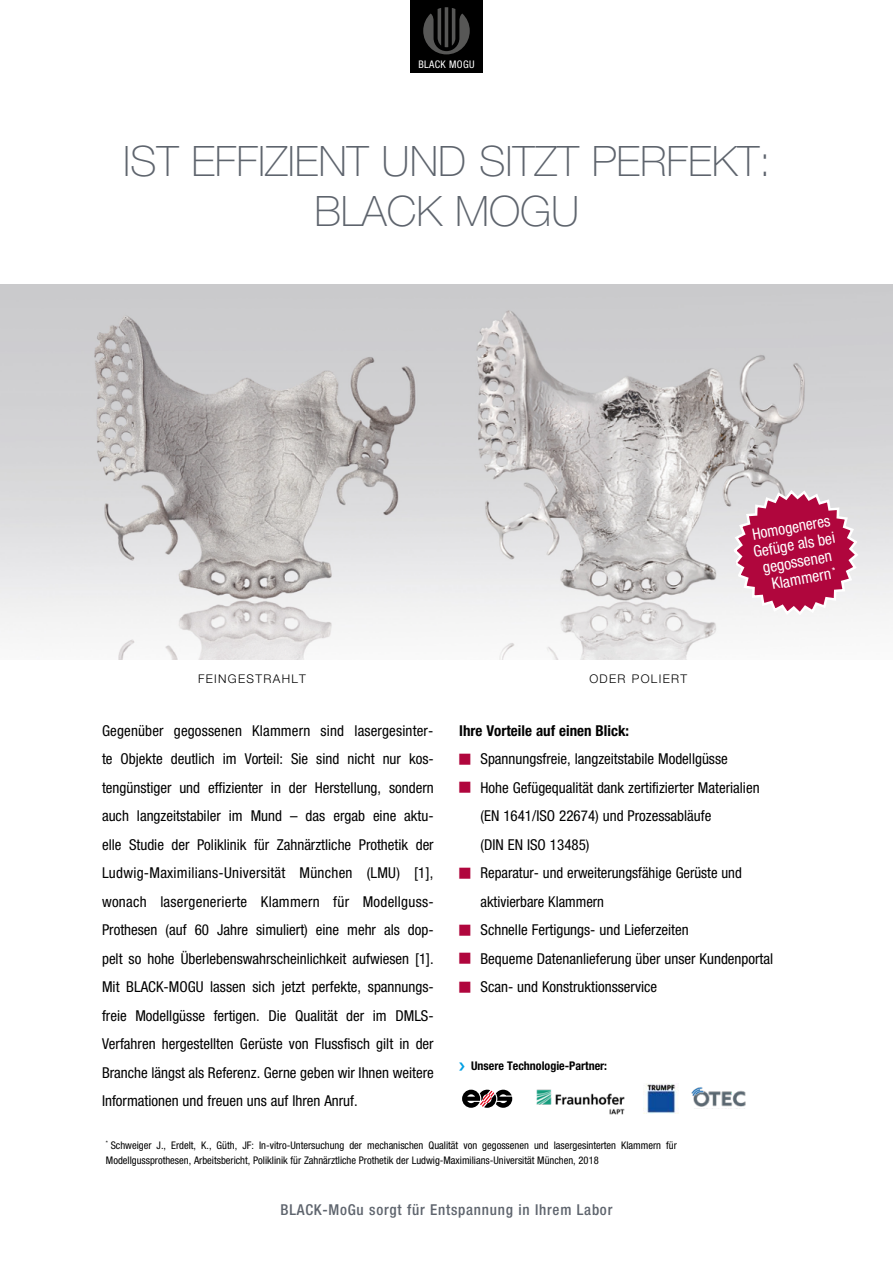
<style>
.page{position:relative;width:893px;height:1263px;background:#fff}
.page>*{position:absolute;margin:0;border:0;box-sizing:border-box;transform-origin:0 0}
.t1{font:100 42px/50.4px "Helvetica Neue CE";color:#5e646d;text-align:center}
.t2{font:condensed 15.75px/17.5px "Helvetica Neue";color:#fff;text-align:center}
.t3{font:condensed 15px/28.5px "Helvetica Neue";color:#000;text-align:justify}
.t4{font:500 condensed 15px "Helvetica Neue";letter-spacing:.05em;color:#5e646d}
.t5{font:700 condensed 15px "Helvetica Neue";color:#000}
.t6{font:700 condensed 12px "Helvetica Neue";color:#000}
.t7{font:300 12px "Helvetica Neue CE";letter-spacing:.11em;color:#000}
.t8{font:condensed 10.5px/15px "Helvetica Neue";color:#000}
.t9{font:condensed 10.5px "Helvetica Neue";letter-spacing:.03em;color:#fff}
</style>
<div class="page">
<img style="left:0;top:285px;width:892px;height:374px">
<svg style="left:731px;top:488px;width:129px;height:129px"></svg>
<div style="left:410px;top:0;width:73px;height:72px;background:#000"></div>
<svg style="left:423px;top:7px;width:47px;height:47px"></svg>
<svg style="left:462px;top:1090px;width:50px;height:18px"></svg>
<img style="left:536px;top:1090px;width:88px;height:25px">
<img style="left:643px;top:1083px;width:33px;height:30px">
<hr style="left:892px;top:285px;width:1px;height:374px;background:#ededed">
<img style="left:691px;top:1087px;width:55px;height:20px">
<p class="t9" style="left:418px;top:58px;width:57px">BLACK MOGU</p>
<h1 class="t1" style="left:123px;top:136px;width:649px">IST EFFIZIENT UND SITZT PERFEKT:<br>BLACK MOGU</h1>
<p class="t7" style="left:198px;top:671px;width:109px">FEINGESTRAHLT</p>
<p class="t7" style="left:589px;top:671px;width:99px">ODER POLIERT</p>
<p class="t2" style="left:749px;top:526px;width:84px;rotate:-10deg">Homogeneres<br>Gefüge als bei gegossenen<br>Klammern <sup>*</sup></p>
<p class="t3" style="left:102px;top:716px;width:333px">Gegenüber gegossenen Klammern sind lasergesinter&shy;te Objekte deutlich im Vorteil: Sie sind nicht nur kos&shy;tengünstiger und effizienter in der Herstellung, sondern auch langzeitstabiler im Mund – das ergab eine aktu&shy;elle Studie der Poliklinik für Zahnärztliche Prothetik der Ludwig-Maximilians-Universität München (LMU) [1], wonach lasergenerierte Klammern für Modellguss-Prothesen (auf 60 Jahre simuliert) eine mehr als dop&shy;pelt so hohe Überlebenswahrscheinlichkeit aufwiesen [1].<br>Mit BLACK-MOGU lassen sich jetzt perfekte, spannungs&shy;freie Modellgüsse fertigen. Die Qualität der im DMLS-Verfahren hergestellten Gerüste von Flussfisch gilt in der Branche längst als Referenz. Gerne geben wir Ihnen weitere Informationen und freuen uns auf Ihren Anruf.</p>
<p class="t5" style="left:459px;top:721px;width:171px">Ihre Vorteile auf einen Blick:</p>
<p class="t3" style="left:480px;top:744px;width:294px;text-align:left">Spannungsfreie, langzeitstabile Modellgüsse<br>Hohe Gefügequalität dank zertifizierter Materialien (EN 1641/ISO 22674) und Prozessabläufe<br>(DIN EN ISO 13485)<br>Reparatur- und erweiterungsfähige Gerüste und aktivierbare Klammern<br>Schnelle Fertigungs- und Lieferzeiten<br>Bequeme Datenanlieferung über unser Kundenportal Scan- und Konstruktionsservice</p>
<p class="t6" style="left:471px;top:1058px;width:138px">Unsere Technologie-Partner:</p>
<p class="t8" style="left:106px;top:1137px;width:572px"><sup>*</sup> Schweiger J., Erdelt, K., Güth, JF: In-vitro-Untersuchung der mechanischen Qualität von gegossenen und lasergesinterten Klammern für<br>Modellgussprothesen, Arbeitsbericht, Poliklinik für Zahnärztliche Prothetik der Ludwig-Maximilians-Universität München, 2018</p>
<p class="t4" style="left:281px;top:1201px;width:333px">BLACK-MoGu sorgt für Entspannung in Ihrem Labor</p>
</div>
